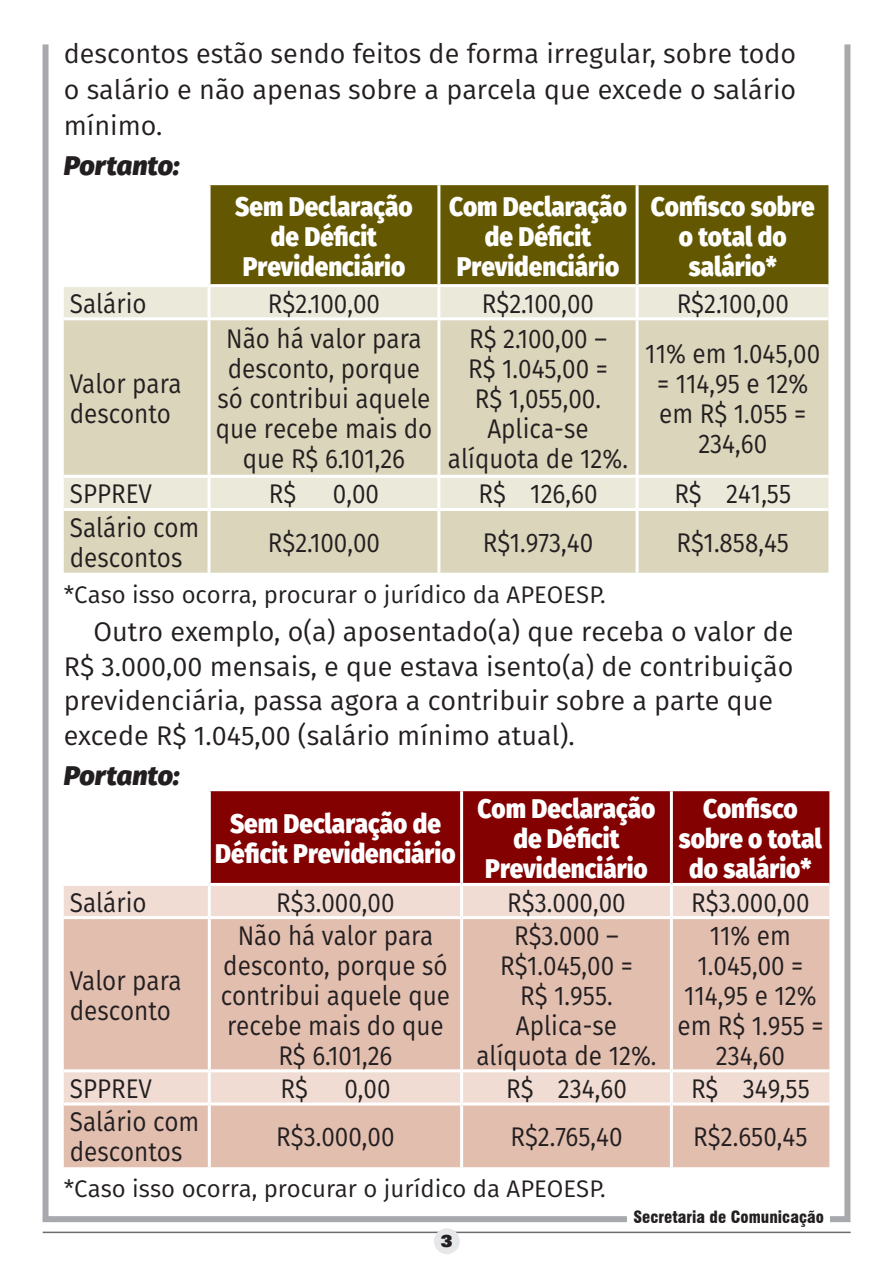
<style>
.page{position:relative;width:893px;height:1263px;background:#fff}
.page>*{position:absolute;margin:0;border:0;box-sizing:border-box;transform-origin:0 0}
.Corpo_do_texto{font:27px/30px "Fira Sans";color:#231f20;text-align:center;scale:.9 1}
.Corpo_do_texto-2{font:27px/34.5px "Fira Sans";color:#231f20;text-align:justify}
.Corpo_do_texto-3{font:800 27px/30px "Fira Sans";color:#fff;text-align:center;scale:.9 1}
.Corpo_do_texto-4{font:italic 800 27px "Fira Sans";color:#231f20}
.Corpo_do_texto-5{font:24px "Fira Sans";color:#231f20}
.t1{font:700 18px "U001 DOT Ultr";color:#231f20}
.t2{font:900 condensed 16.5px "Swiss 721 BT";color:#231f20}
</style>
<div class="page">
<hr style="left:43px;top:1231px;width:808px;height:2px;background:#6c6d70">
<div style="left:434px;top:1228px;width:26px;height:26px;background:#e6e7e9;border-radius:50%"></div>
<div style="left:43px;top:41px;width:807px;height:1181px;border:6px solid #a8a9ad"></div>
<div style="left:628px;top:1209px;width:202px;height:18px;background:#fff"></div>
<div style="left:211px;top:185px;width:617px;height:99px;background:#635801"></div>
<div style="left:64px;top:287px;width:764px;height:30px;background:#ebe9da"></div>
<svg style="left:64px;top:320px;width:764px;height:253px;background:#dcd7bf"></svg>
<hr style="left:437px;top:185px;width:3px;height:99px;background:#fff">
<hr style="left:636px;top:185px;width:3px;height:99px;background:#fff">
<hr style="left:208px;top:287px;width:3px;height:30px;background:#fff">
<hr style="left:437px;top:287px;width:3px;height:30px;background:#fff">
<hr style="left:636px;top:287px;width:3px;height:30px;background:#fff">
<hr style="left:208px;top:320px;width:3px;height:155px;background:#fff">
<hr style="left:437px;top:320px;width:3px;height:155px;background:#fff">
<hr style="left:636px;top:320px;width:3px;height:155px;background:#fff">
<hr style="left:64px;top:475px;width:145px;height:3px;background:#fff">
<hr style="left:209px;top:475px;width:230px;height:3px;background:#fff">
<hr style="left:208px;top:478px;width:3px;height:30px;background:#fff">
<hr style="left:439px;top:475px;width:198px;height:3px;background:#fff">
<hr style="left:437px;top:478px;width:3px;height:30px;background:#fff">
<hr style="left:637px;top:475px;width:191px;height:3px;background:#fff">
<hr style="left:636px;top:478px;width:3px;height:30px;background:#fff">
<hr style="left:64px;top:508px;width:145px;height:3px;background:#fff">
<hr style="left:209px;top:508px;width:230px;height:3px;background:#fff">
<hr style="left:208px;top:511px;width:3px;height:62px;background:#fff">
<hr style="left:439px;top:508px;width:198px;height:3px;background:#fff">
<hr style="left:437px;top:511px;width:3px;height:62px;background:#fff">
<hr style="left:637px;top:508px;width:191px;height:3px;background:#fff">
<hr style="left:636px;top:511px;width:3px;height:62px;background:#fff">
<div style="left:211px;top:791px;width:618px;height:92px;background:#840102"></div>
<div style="left:64px;top:886px;width:765px;height:30px;background:#f0dcd3"></div>
<svg style="left:64px;top:919px;width:765px;height:248px;background:#e3c1b3"></svg>
<hr style="left:460px;top:791px;width:3px;height:92px;background:#fff">
<hr style="left:670px;top:791px;width:3px;height:92px;background:#fff">
<hr style="left:208px;top:886px;width:3px;height:30px;background:#fff">
<hr style="left:460px;top:886px;width:3px;height:30px;background:#fff">
<hr style="left:670px;top:886px;width:3px;height:30px;background:#fff">
<hr style="left:208px;top:919px;width:3px;height:150px;background:#fff">
<hr style="left:460px;top:919px;width:3px;height:150px;background:#fff">
<hr style="left:670px;top:919px;width:3px;height:150px;background:#fff">
<hr style="left:64px;top:1069px;width:145px;height:3px;background:#fff">
<hr style="left:209px;top:1069px;width:253px;height:3px;background:#fff">
<hr style="left:208px;top:1072px;width:3px;height:30px;background:#fff">
<hr style="left:462px;top:1069px;width:209px;height:3px;background:#fff">
<hr style="left:460px;top:1072px;width:3px;height:30px;background:#fff">
<hr style="left:671px;top:1069px;width:158px;height:3px;background:#fff">
<hr style="left:670px;top:1072px;width:3px;height:30px;background:#fff">
<hr style="left:64px;top:1102px;width:145px;height:3px;background:#fff">
<hr style="left:209px;top:1102px;width:253px;height:3px;background:#fff">
<hr style="left:208px;top:1105px;width:3px;height:62px;background:#fff">
<hr style="left:462px;top:1102px;width:209px;height:3px;background:#fff">
<hr style="left:460px;top:1105px;width:3px;height:62px;background:#fff">
<hr style="left:671px;top:1102px;width:158px;height:3px;background:#fff">
<hr style="left:670px;top:1105px;width:3px;height:62px;background:#fff">
<p class="Corpo_do_texto-2" style="left:64px;top:35px;width:734px;line-height:36px">descontos estão sendo feitos de forma irregular, sobre todo o salário e não apenas sobre a parcela que excede o salário mínimo.</p>
<p class="Corpo_do_texto-4" style="left:64px;top:141px;width:117px">Portanto:</p>
<p class="Corpo_do_texto-3" style="left:235px;top:189px;width:199px">Sem Declaração de Déficit<br>Previdenciário</p>
<p class="Corpo_do_texto-3" style="left:449px;top:189px;width:199px">Com Declaração de Déficit<br>Previdenciário</p>
<p class="Corpo_do_texto-3" style="left:651px;top:189px;width:184px">Confisco sobre o total do salário*</p>
<p class="Corpo_do_texto" style="left:70px;top:288px;width:87px">Salário</p>
<p class="Corpo_do_texto" style="left:268px;top:288px;width:126px">R$2.100,00</p>
<p class="Corpo_do_texto" style="left:482px;top:288px;width:126px">R$2.100,00</p>
<p class="Corpo_do_texto" style="left:677px;top:288px;width:126px">R$2.100,00</p>
<p class="Corpo_do_texto" style="left:70px;top:368px;width:126px;text-align:left">Valor para desconto</p>
<p class="Corpo_do_texto" style="left:216px;top:323px;width:242px">Não há valor para desconto, porque só contribui aquele que recebe mais do que R$ 6.101,26</p>
<p class="Corpo_do_texto" style="left:448px;top:323px;width:202px">R$ 2.100,00 –<br>R$ 1.045,00 =<br>R$ 1,055,00.<br>Aplica-se alíquota de 12%.</p>
<p class="Corpo_do_texto" style="left:645px;top:338px;width:196px">11% em 1.045,00 = 114,95 e 12% em R$ 1.055 =<br>234,60</p>
<p class="Corpo_do_texto" style="left:70px;top:478px;width:93px">SPPREV</p>
<p class="Corpo_do_texto" style="left:269px;top:478px;width:32px">R$</p>
<p class="Corpo_do_texto" style="left:333px;top:478px;width:53px">0,00</p>
<p class="Corpo_do_texto" style="left:478px;top:478px;width:134px">R$ 126,60</p>
<p class="Corpo_do_texto" style="left:674px;top:478px;width:131px">R$ 241,55</p>
<p class="Corpo_do_texto" style="left:70px;top:512px;width:145px;text-align:left">Salário com descontos</p>
<p class="Corpo_do_texto" style="left:268px;top:527px;width:126px">R$2.100,00</p>
<p class="Corpo_do_texto" style="left:483px;top:527px;width:124px">R$1.973,40</p>
<p class="Corpo_do_texto" style="left:677px;top:527px;width:126px">R$1.858,45</p>
<p class="Corpo_do_texto-5" style="left:64px;top:576px;width:543px">*Caso isso ocorra, procurar o jurídico da APEOESP.</p>
<p class="Corpo_do_texto-2" style="left:64px;top:614px;width:731px;text-align:left;text-indent:30px">Outro exemplo, o(a) aposentado(a) que receba o valor de R$ 3.000,00 mensais, e que estava isento(a) de contribuição previdenciária, passa agora a contribuir sobre a parte que excede R$ 1.045,00 (salário mínimo atual).</p>
<p class="Corpo_do_texto-4" style="left:64px;top:751px;width:117px">Portanto:</p>
<p class="Corpo_do_texto-3" style="left:215px;top:806px;width:268px">Sem Declaração de<br>Déficit Previdenciário</p>
<p class="Corpo_do_texto-3" style="left:478px;top:791px;width:199px">Com Declaração de Déficit<br>Previdenciário</p>
<p class="Corpo_do_texto-3" style="left:679px;top:791px;width:160px">Confisco sobre o total do salário*</p>
<p class="Corpo_do_texto" style="left:70px;top:886px;width:87px">Salário</p>
<p class="Corpo_do_texto" style="left:276px;top:886px;width:133px">R$3.000,00</p>
<p class="Corpo_do_texto" style="left:507px;top:886px;width:133px">R$3.000,00</p>
<p class="Corpo_do_texto" style="left:691px;top:886px;width:133px">R$3.000,00</p>
<p class="Corpo_do_texto" style="left:70px;top:965px;width:126px;text-align:left">Valor para desconto</p>
<p class="Corpo_do_texto" style="left:221px;top:920px;width:256px">Não há valor para desconto, porque só contribui aquele que recebe mais do que<br>R$ 6.101,26</p>
<p class="Corpo_do_texto" style="left:476px;top:920px;width:202px">R$3.000 –<br>R$1.045,00 =<br>R$ 1.955.<br>Aplica-se alíquota de 12%.</p>
<p class="Corpo_do_texto" style="left:677px;top:920px;width:164px">11% em<br>1.045,00 =<br>114,95 e 12% em R$ 1.955 =<br>234,60</p>
<p class="Corpo_do_texto" style="left:70px;top:1073px;width:93px">SPPREV</p>
<p class="Corpo_do_texto" style="left:280px;top:1073px;width:32px">R$</p>
<p class="Corpo_do_texto" style="left:344px;top:1073px;width:53px">0,00</p>
<p class="Corpo_do_texto" style="left:506px;top:1073px;width:136px">R$ 234,60</p>
<p class="Corpo_do_texto" style="left:691px;top:1073px;width:133px">R$ 349,55</p>
<p class="Corpo_do_texto" style="left:70px;top:1106px;width:145px;text-align:left">Salário com descontos</p>
<p class="Corpo_do_texto" style="left:276px;top:1121px;width:133px">R$3.000,00</p>
<p class="Corpo_do_texto" style="left:510px;top:1121px;width:126px">R$2.765,40</p>
<p class="Corpo_do_texto" style="left:693px;top:1121px;width:128px">R$2.650,45</p>
<p class="Corpo_do_texto-5" style="left:64px;top:1171px;width:543px">*Caso isso ocorra, procurar o jurídico da APEOESP.</p>
<p class="t1" style="left:441px;top:1230px;width:13px">3</p>
<p class="t2" style="left:633px;top:1207px;width:192px">Secretaria de Comunicação</p>
</div>
